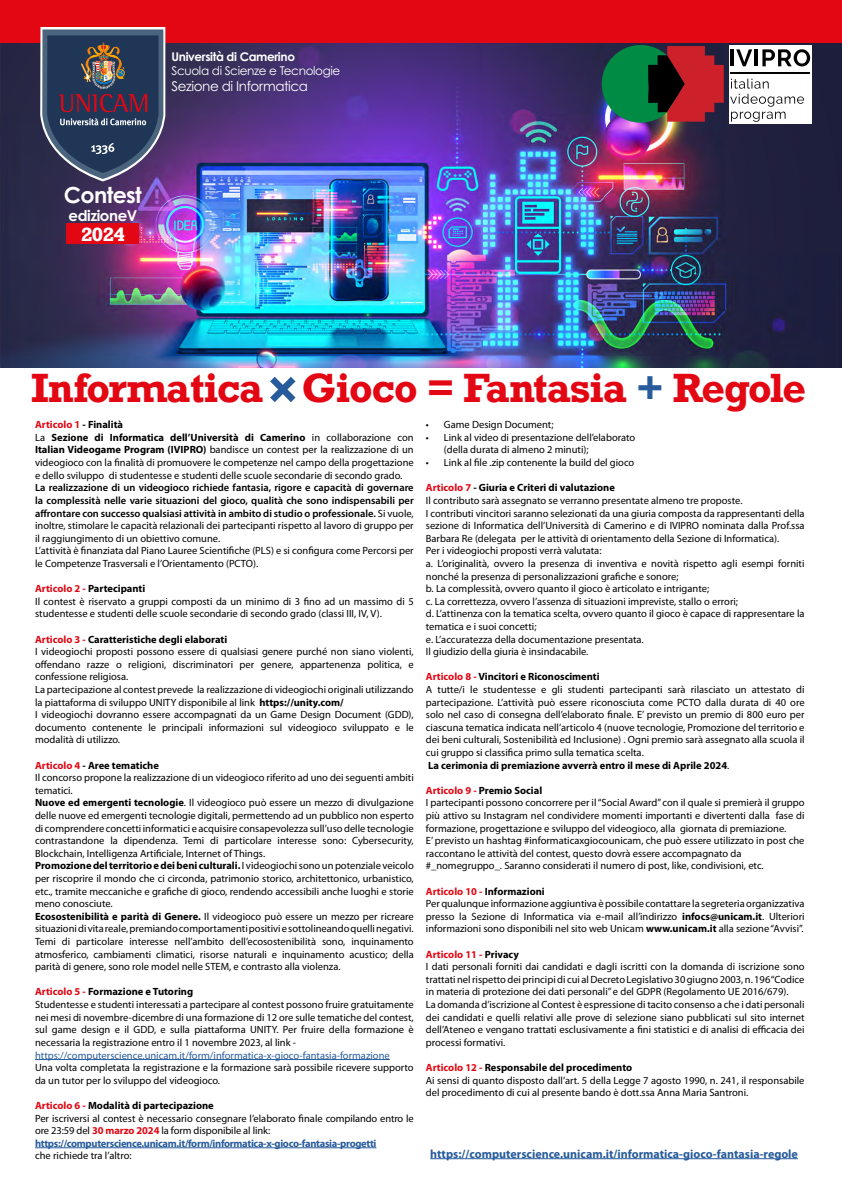
<style>
.page{position:relative;width:842px;height:1191px;background:#fff}
.page>*{position:absolute;margin:0;border:0;box-sizing:border-box;transform-origin:0 0}
.t1{font:700 38.4px "Rockwell";letter-spacing:-.02em;color:#e30613}
.t2{font:700 22.1px "Century Gothic Pro";letter-spacing:-.03em;color:#fff}
.t3{font:700 18px "Rockwell";color:#fff}
.t4{font:700 15px "Century Gothic Pro";letter-spacing:-.03em;color:#fff}
.t5{font:13.5px "Century Gothic Pro";letter-spacing:-.03em;color:#fff}
.t6{font:700 12px "Myriad Pro";color:#275b9b}
.t7{font:12px "Century Gothic Pro";letter-spacing:-.03em;color:#fff}
.t8{font:700 12px "Century Gothic Pro";letter-spacing:-.03em;color:#fff}
.t9{font:10.5px/12.6px "Myriad Pro";color:#000}
.t10{font:10.5px "Myriad Pro";color:#275b9b}
.s1{color:#275b9b}
.s2{font-weight:700;color:#e30613}
.s3{font-weight:700}
.s4{font-weight:600}
.s5{font-weight:700;color:#275b9b}
</style>
<div class="page">
<img style="left:0;top:42px;width:842px;height:326px">
<hr style="left:35px;top:1059px;width:355px;height:1px;background:#275b9b">
<hr style="left:35px;top:1147px;width:341px;height:1px;background:#275b9b">
<div style="left:0;top:0;width:842px;height:42px;background:#e30613"></div>
<svg style="left:40px;top:27px;width:125px;height:154px;background:#464c66"></svg>
<div style="left:67px;top:223px;width:72px;height:21px;background:#e30613"></div>
<hr style="left:430px;top:1158px;width:368px;height:1px;background:#275b9b">
<div style="left:729px;top:45px;width:83px;height:79px;background:#fff"></div>
<hr style="left:730px;top:49px;width:4px;height:17px;background:#000">
<svg style="left:736px;top:49px;width:16px;height:17px"></svg>
<hr style="left:755px;top:49px;width:3px;height:17px;background:#000">
<svg style="left:762px;top:49px;width:48px;height:17px"></svg>
<hr style="left:730px;top:72px;width:80px;height:1px;background:#000">
<svg style="left:730px;top:79px;width:74px;height:43px"></svg>
<svg style="left:602px;top:45px;width:122px;height:78px;background:#4f4536"></svg>
<p class="t8" style="left:171px;top:49px;width:125px">Università di Camerino</p>
<p class="t7" style="left:171px;top:63px;width:170px">Scuola di Scienze e Tecnologie</p>
<p class="t5" style="left:171px;top:78px;width:138px">Sezione di Informatica</p>
<h2 class="t2" style="left:64px;top:181px;width:79px">Contest</h2>
<h3 class="t4" style="left:69px;top:206px;width:70px">edizioneV</h3>
<h3 class="t3" style="left:81px;top:222px;width:45px">2024</h3>
<h1 class="t1" style="left:32px;top:363px;width:776px">Informatica Gioco = Fantasia <span class="s1">+</span> Regole</h1>
<p class="t9" style="left:35px;top:418px;width:380px"><span class="s2">Articolo 1</span> <span class="s3">- Finalità<br></span>La <span class="s3">Sezione di Informatica dell’Università di Camerino</span> in collaborazione con <span class="s3">Italian Videogame Program (IVIPRO)</span> bandisce un contest per la realizzazione di un videogioco con la finalità di promuovere le competenze nel campo della progettazione e dello sviluppo di studentesse e studenti delle scuole secondarie di secondo grado.</p>
<p class="t9" style="left:35px;top:481px;width:380px"><span class="s4">La realizzazione di un videogioco richiede fantasia, rigore e capacità di governare la complessità nelle varie situazioni del gioco, qualità che sono indispensabili per affrontare con successo qualsiasi attività in ambito di studio o professionale.</span> Si vuole, inoltre, stimolare le capacità relazionali dei partecipanti rispetto al lavoro di gruppo per il raggiungimento di un obiettivo comune.<br>L’attività è finanziata dal Piano Lauree Scientifiche (PLS) e si configura come Percorsi per le Competenze Trasversali e l’Orientamento (PCTO).</p>
<p class="t9" style="left:35px;top:582px;width:380px"><span class="s2">Articolo 2 -</span> <span class="s3">Partecipanti<br></span>Il contest è riservato a gruppi composti da un minimo di 3 fino ad un massimo di 5 studentesse e studenti delle scuole secondarie di secondo grado (classi III, IV, V).</p>
<p class="t9" style="left:35px;top:632px;width:380px"><span class="s2">Articolo 3 -</span> <span class="s3">Caratteristiche degli elaborati<br></span>I videogiochi proposti possono essere di qualsiasi genere purché non siano violenti, offendano razze o religioni, discriminatori per genere, appartenenza politica, e confessione religiosa.<br>La partecipazione al contest prevede la realizzazione di videogiochi originali utilizzando la piattaforma di sviluppo UNITY disponibile al link <span class="s3">https://unity.com/<br></span>I videogiochi dovranno essere accompagnati da un Game Design Document (GDD), documento contenente le principali informazioni sul videogioco sviluppato e le modalità di utilizzo.</p>
<p class="t9" style="left:35px;top:758px;width:380px"><span class="s2">Articolo 4</span> <span class="s3">- Aree tematiche<br></span>Il concorso propone la realizzazione di un videogioco riferito ad uno dei seguenti ambiti tematici.<br><span class="s3">Nuove ed emergenti tecnologie</span>. Il videogioco può essere un mezzo di divulgazione delle nuove ed emergenti tecnologie digitali, permettendo ad un pubblico non esperto di comprendere concetti informatici e acquisire consapevolezza sull’uso delle tecnologie contrastandone la dipendenza. Temi di particolare interesse sono: Cybersecurity, Blockchain, Intelligenza Artificiale, Internet of Things.<br><span class="s3">Promozione del territorio e dei beni culturali.</span> I videogiochi sono un potenziale veicolo per riscoprire il mondo che ci circonda, patrimonio storico, architettonico, urbanistico, etc., tramite meccaniche e grafiche di gioco, rendendo accessibili anche luoghi e storie meno conosciute.<br><span class="s3">Ecosostenibilità e parità di Genere.</span> Il videogioco può essere un mezzo per ricreare situazioni di vita reale, premiando comportamenti positivi e sottolineando quelli negativi.<br>Temi di particolare interesse nell’ambito dell’ecosostenibilità sono, inquinamento atmosferico, cambiamenti climatici, risorse naturali e inquinamento acustico; della parità di genere, sono role model nelle STEM, e contrasto alla violenza.</p>
<p class="t9" style="left:35px;top:985px;width:380px"><span class="s2">Articolo 5 -</span> <span class="s3">Formazione e Tutoring<br></span>Studentesse e studenti interessati a partecipare al contest possono fruire gratuitamente nei mesi di novembre-dicembre di una formazione di 12 ore sulle tematiche del contest, sul game design e il GDD, e sulla piattaforma UNITY. Per fruire della formazione è necessaria la registrazione entro il 1 novembre 2023, al link -</p>
<p class="t10" style="left:35px;top:1048px;width:356px">https://computerscience.unicam.it/form/informatica-x-gioco-fantasia-formazione</p>
<p class="t9" style="left:35px;top:1061px;width:380px">Una volta completata la registrazione e la formazione sarà possibile ricevere supporto da un tutor per lo sviluppo del videogioco.</p>
<p class="t9" style="left:35px;top:1099px;width:380px"><span class="s2">Articolo 6 -</span> <span class="s3">Modalità di partecipazione<br></span>Per iscriversi al contest è necessario consegnare l’elaborato finale compilando entro le ore 23:59 del <span class="s2">30 marzo 2024</span> la form disponibile al link: <span class="s5">https://computerscience.unicam.it/form/informatica-x-gioco-fantasia-progetti</span></p>
<p class="t9" style="left:35px;top:1149px;width:98px">che richiede tra l’altro:</p>
<p class="t9" style="left:426px;top:418px;width:129px">• Game Design Document;</p>
<p class="t9" style="left:444px;top:431px;width:193px;text-indent:-18px">• Link al video di presentazione dell’elaborato (della durata di almeno 2 minuti);</p>
<p class="t9" style="left:426px;top:456px;width:210px">• Link al file .zip contenente la build del gioco</p>
<p class="t9" style="left:426px;top:481px;width:380px"><span class="s2">Articolo 7</span> <span class="s3">- Giuria e Criteri di valutazione<br></span>Il contributo sarà assegnato se verranno presentate almeno tre proposte.<br>I contributi vincitori saranno selezionati da una giuria composta da rappresentanti della sezione di Informatica dell’Università di Camerino e di IVIPRO nominata dalla Prof.ssa Barbara Re (delegata per le attività di orientamento della Sezione di Informatica).<br>Per i videogiochi proposti verrà valutata:<br>a. L’originalità, ovvero la presenza di inventiva e novità rispetto agli esempi forniti nonché la presenza di personalizzazioni grafiche e sonore;<br>b. La complessità, ovvero quanto il gioco è articolato e intrigante;<br>c. La correttezza, ovvero l’assenza di situazioni impreviste, stallo o errori;<br>d. L’attinenza con la tematica scelta, ovvero quanto il gioco è capace di rappresentare la tematica e i suoi concetti;<br>e. L’accuratezza della documentazione presentata.<br>Il giudizio della giuria è insindacabile.</p>
<p class="t9" style="left:426px;top:670px;width:380px"><span class="s2">Articolo 8 -</span> <span class="s3">Vincitori e Riconoscimenti<br></span>A tutte/i le studentesse e gli studenti partecipanti sarà rilasciato un attestato di partecipazione. L’attività può essere riconosciuta come PCTO dalla durata di 40 ore solo nel caso di consegna dell’elaborato finale. E’ previsto un premio di 800 euro per ciascuna tematica indicata nell’articolo 4 (nuove tecnologie, Promozione del territorio e dei beni culturali, Sostenibilità ed Inclusione) . Ogni premio sarà assegnato alla scuola il cui gruppo si classifica primo sulla tematica scelta.<br><span class="s3">La cerimonia di premiazione avverrà entro il mese di Aprile 2024</span>.</p>
<p class="t9" style="left:426px;top:784px;width:380px"><span class="s2">Articolo 9 -</span> <span class="s3">Premio Social<br></span>I partecipanti possono concorrere per il “Social Award” con il quale si premierà il gruppo più attivo su Instagram nel condividere momenti importanti e divertenti dalla fase di formazione, progettazione e sviluppo del videogioco, alla giornata di premiazione.<br>E’ previsto un hashtag #informaticaxgiocounicam, che può essere utilizzato in post che raccontano le attività del contest, questo dovrà essere accompagnato da #_nomegruppo_. Saranno considerati il numero di post, like, condivisioni, etc.</p>
<p class="t9" style="left:426px;top:884px;width:380px"><span class="s2">Articolo 10 -</span> <span class="s3">Informazioni<br></span>Per qualunque informazione aggiuntiva è possibile contattare la segreteria organizzativa presso la Sezione di Informatica via e-mail all’indirizzo <span class="s3">infocs@unicam.it</span>. Ulteriori informazioni sono disponibili nel sito web Unicam <span class="s3">www.unicam.it</span> alla sezione “Avvisi”.</p>
<p class="t9" style="left:426px;top:947px;width:380px"><span class="s2">Articolo 11 -</span> <span class="s3">Privacy<br></span>I dati personali forniti dai candidati e dagli iscritti con la domanda di iscrizione sono trattati nel rispetto dei principi di cui al Decreto Legislativo 30 giugno 2003, n. 196 “Codice in materia di protezione dei dati personali” e del GDPR (Regolamento UE 2016/679).<br>La domanda d’iscrizione al Contest è espressione di tacito consenso a che i dati personali dei candidati e quelli relativi alle prove di selezione siano pubblicati sul sito internet dell’Ateneo e vengano trattati esclusivamente a fini statistici e di analisi di efficacia dei processi formativi.</p>
<p class="t9" style="left:426px;top:1061px;width:380px"><span class="s2">Articolo 12 -</span> <span class="s3">Responsabile del procedimento<br></span>Ai sensi di quanto disposto dall’art. 5 della Legge 7 agosto 1990, n. 241, il responsabile del procedimento di cui al presente bando è dott.ssa Anna Maria Santroni.</p>
<p class="t6" style="left:430px;top:1145px;width:369px">https://computerscience.unicam.it/informatica-gioco-fantasia-regole</p>
</div>
